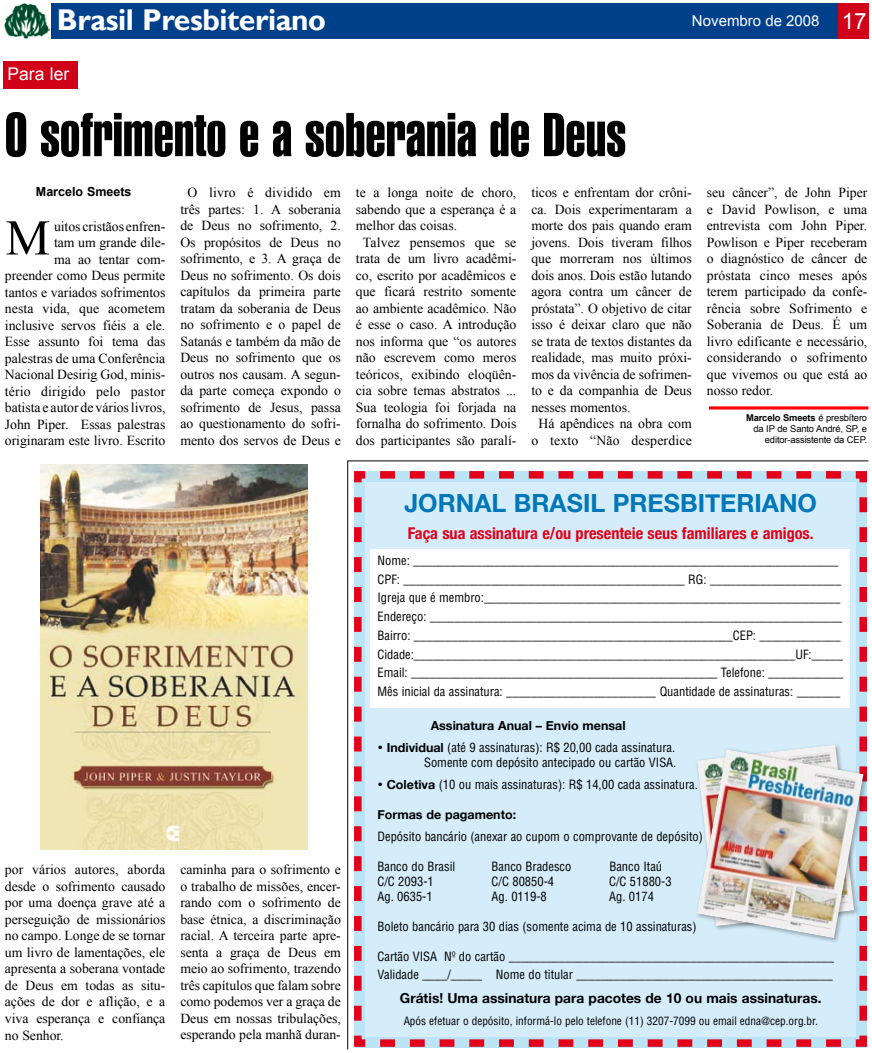
<style>
.page{position:relative;width:872px;height:1053px;background:#fff}
.page>*{position:absolute;margin:0;border:0;box-sizing:border-box;transform-origin:0 0}
.t1{font:60px "Swiss 911 BT Extra Compressed";color:#000}
.t2{font:50px "Times New Roman";color:#000}
.t3{font:700 30px "Gill Sans";letter-spacing:-.015em;color:#fff}
.t4{font:700 25px "Helvetica Neue";color:#0077b9}
.t5{font:17.5px "Arial";color:#fff}
.t6{font:700 condensed 16.25px "Helvetica Neue";color:#e2001a}
.t7{font:15px "Arial";color:#fff}
.t8{font:13.75px/16.5px "Times New Roman";letter-spacing:-.005em;color:#000;text-align:justify}
.t9{font:700 13.75px "Helvetica Neue";color:#000}
.t10{font:13.75px "Times New Roman";letter-spacing:.015em;color:#000}
.t11{font:condensed 12.5px/18.8px "Helvetica";color:#000}
.t12{font:700 12.5px "Helvetica Neue";color:#000}
.t13{font:700 12.5px "Arial";color:#000}
.t14{font:condensed 11.25px "Helvetica";color:#000}
.t15{font:9.38px/11.2px "Arial";letter-spacing:-.015em;color:#000;text-align:right}
.s1{font-size:22.5px}
.s2{font-weight:700}
.s3{font-family:"Helvetica Neue";font-weight:700;font-stretch:normal}
</style>
<div class="page">
<div style="left:4px;top:3px;width:864px;height:36px;background:#003f8a"></div>
<div style="left:838px;top:3px;width:30px;height:36px;background:#d10019"></div>
<div style="left:4px;top:3px;width:46px;height:36px;background:#fff"></div>
<img style="left:4px;top:3px;width:46px;height:35px">
<div style="left:4px;top:61px;width:74px;height:27px;background:#d10019"></div>
<hr style="left:709px;top:406px;width:159px;height:3px;background:#f00">
<img style="left:41px;top:464px;width:266px;height:385px">
<svg style="left:347px;top:460px;width:521px;height:589px"></svg>
<h3 class="t3" style="left:57px;top:2px;width:271px">Brasil Presbiteriano</h3>
<p class="t7" style="left:692px;top:13px;width:176px">Novembro de 2008 <span class="s1">17</span></p>
<p class="t5" style="left:8px;top:64px;width:63px">Para ler</p>
<h1 class="t1" style="left:5px;top:101px;width:622px">O sofrimento e a soberania de Deus</h1>
<p class="t13" style="left:36px;top:184px;width:97px">Marcelo Smeets</p>
<h2 class="t2" style="left:6px;top:209px;width:46px">M</h2>
<p class="t8" style="left:5px;top:217px;width:162px;text-align:right">uitos cristãos enfren-<br>tam um grande dile-<br>ma ao tentar com&shy;preender como Deus permite tantos e variados sofrimentos nesta vida, que acometem inclusive servos fiéis a ele.<br>Esse assunto foi tema das palestras de uma Conferência<br>Nacional Desirig God, minis&shy;tério dirigido pelo pastor batista e autor de vários livros,<br>John Piper. Essas palestras originaram este livro. Escrito</p>
<p class="t8" style="left:180px;top:184px;width:162px;text-align:center">O livro é dividido em três partes: 1. A soberania de Deus no sofrimento, 2.<br>Os propósitos de Deus no sofrimento, e 3. A graça de<br>Deus no sofrimento. Os dois capítulos da primeira parte tratam da soberania de Deus no sofrimento e o papel de<br>Satanás e também da mão de<br>Deus no sofrimento que os outros nos causam. A segun&shy;da parte começa expondo o sofrimento de Jesus, passa ao questionamento do sofri&shy;mento dos servos de Deus e</p>
<p class="t8" style="left:356px;top:184px;width:162px">te a longa noite de choro,</p>
<p class="t8" style="left:356px;top:200px;width:162px">sabendo que a esperança é a</p>
<p class="t8" style="left:356px;top:217px;width:103px">melhor das coisas.</p>
<p class="t8" style="left:363px;top:233px;width:155px">Talvez pensemos que se</p>
<p class="t8" style="left:356px;top:250px;width:162px">trata de um livro acadêmi-</p>
<p class="t8" style="left:356px;top:266px;width:162px">co, escrito por acadêmicos e</p>
<p class="t8" style="left:356px;top:283px;width:162px">que ficará restrito somente</p>
<p class="t8" style="left:356px;top:299px;width:162px">ao ambiente acadêmico. Não</p>
<p class="t8" style="left:356px;top:316px;width:162px">é esse o caso. A introdução</p>
<p class="t8" style="left:356px;top:332px;width:162px">nos informa que “os autores</p>
<p class="t8" style="left:356px;top:349px;width:162px">não escrevem como meros</p>
<p class="t8" style="left:356px;top:365px;width:162px">teóricos, exibindo eloqüên-</p>
<p class="t8" style="left:356px;top:382px;width:162px">cia sobre temas abstratos ...</p>
<p class="t8" style="left:356px;top:398px;width:162px">Sua teologia foi forjada na</p>
<p class="t8" style="left:356px;top:415px;width:162px">fornalha do sofrimento. Dois</p>
<p class="t8" style="left:356px;top:431px;width:162px">dos participantes são paralí-</p>
<p class="t8" style="left:531px;top:184px;width:162px">ticos e enfrentam dor crôni-</p>
<p class="t8" style="left:531px;top:200px;width:162px">ca. Dois experimentaram a</p>
<p class="t8" style="left:531px;top:217px;width:162px">morte dos pais quando eram</p>
<p class="t8" style="left:531px;top:233px;width:162px">jovens. Dois tiveram filhos</p>
<p class="t8" style="left:531px;top:250px;width:162px">que morreram nos últimos</p>
<p class="t8" style="left:531px;top:266px;width:162px">dois anos. Dois estão lutando</p>
<p class="t8" style="left:531px;top:283px;width:162px">agora contra um câncer de</p>
<p class="t8" style="left:531px;top:299px;width:162px">próstata”. O objetivo de citar</p>
<p class="t8" style="left:531px;top:316px;width:162px">isso é deixar claro que não</p>
<p class="t8" style="left:531px;top:332px;width:162px">se trata de textos distantes da</p>
<p class="t8" style="left:531px;top:349px;width:162px">realidade, mas muito próxi-</p>
<p class="t8" style="left:531px;top:365px;width:162px">mos da vivência de sofrimen-</p>
<p class="t8" style="left:531px;top:382px;width:162px">to e da companhia de Deus</p>
<p class="t8" style="left:531px;top:398px;width:101px">nesses momentos.</p>
<p class="t8" style="left:538px;top:415px;width:155px">Há apêndices na obra com</p>
<p class="t10" style="left:531px;top:432px;width:162px">o texto “Não desperdice</p>
<p class="t8" style="left:707px;top:184px;width:162px">seu câncer”, de John Piper e David Powlison, e uma entrevista com John Piper.<br>Powlison e Piper receberam o diagnóstico de câncer de próstata cinco meses após terem participado da confe&shy;rência sobre Sofrimento e Soberania de Deus. É um livro edificante e necessário, considerando o sofrimento que vivemos ou que está ao nosso redor.</p>
<p class="t15" style="left:746px;top:412px;width:123px"><span class="s2">Marcelo Smeets</span> é presbítero da IP de Santo André, SP, e editor-assistente da CEP.</p>
<p class="t8" style="left:5px;top:861px;width:162px">por vários autores, aborda desde o sofrimento causado por uma doença grave até a perseguição de missionários no campo. Longe de se tornar um livro de lamentações, ele apresenta a soberana vontade de Deus em todas as situ&shy;ações de dor e aflição, e a viva esperança e confiança no Senhor.</p>
<p class="t8" style="left:180px;top:860px;width:162px">caminha para o sofrimento e o trabalho de missões, encer&shy;rando com o sofrimento de base étnica, a discriminação racial. A terceira parte apre&shy;senta a graça de Deus em meio ao sofrimento, trazendo três capítulos que falam sobre como podemos ver a graça de Deus em nossas tribulações, esperando pela manhã duran-</p>
<h3 class="t4" style="left:404px;top:488px;width:414px">JORNAL BRASIL PRESBITERIANO</h3>
<p class="t6" style="left:408px;top:523px;width:407px">Faça sua assinatura e/ou presenteie seus familiares e amigos.</p>
<p class="t11" style="left:377px;top:550px;width:467px">Nome: ____________________________________________________________________ CPF: _____________________________________________ RG: _____________________ Igreja que é membro:_________________________________________________________ Endereço: __________________________________________________________________ Bairro: ___________________________________________________CEP: _____________ Cidade:_____________________________________________________________UF:_____ Email: _________________________________________________ Telefone: ____________ Mês inicial da assinatura: ________________________ Quantidade de assinaturas: _______</p>
<p class="t12" style="left:431px;top:717px;width:196px">Assinatura Anual – Envio mensal</p>
<p class="t11" style="left:377px;top:739px;width:300px;line-height:15px;text-align:right">• <span class="s3">Individual</span> (até 9 assinaturas): R$ 20,00 cada assinatura.<br>Somente com depósito antecipado ou cartão VISA.</p>
<p class="t11" style="left:377px;top:774px;width:322px">• <span class="s3">Coletiva</span> (10 ou mais assinaturas): R$ 14,00 cada assinatura.</p>
<p class="t12" style="left:377px;top:806px;width:140px">Formas de pagamento:</p>
<p class="t11" style="left:377px;top:827px;width:327px">Depósito bancário (anexar ao cupom o comprovante de depósito)</p>
<p class="t11" style="left:377px;top:857px;width:79px">Banco do Brasil</p>
<p class="t11" style="left:491px;top:857px;width:81px">Banco Bradesco</p>
<p class="t11" style="left:609px;top:857px;width:54px">Banco Itaú</p>
<p class="t11" style="left:377px;top:872px;width:58px">C/C 2093-1</p>
<p class="t11" style="left:491px;top:872px;width:64px">C/C 80850-4</p>
<p class="t11" style="left:609px;top:872px;width:64px">C/C 51880-3</p>
<p class="t11" style="left:377px;top:887px;width:57px">Ag. 0635-1</p>
<p class="t11" style="left:491px;top:887px;width:57px">Ag. 0119-8</p>
<p class="t11" style="left:609px;top:887px;width:46px">Ag. 0174</p>
<p class="t11" style="left:377px;top:917px;width:321px">Boleto bancário para 30 dias (somente acima de 10 assinaturas)</p>
<p class="t11" style="left:377px;top:946px;width:458px">Cartão VISA Nº do cartão ____________________________________________________<br>Validade ____/_____ Nome do titular _________________________________________</p>
<p class="t9" style="left:400px;top:989px;width:423px">Grátis! Uma assinatura para pacotes de 10 ou mais assinaturas.</p>
<p class="t14" style="left:404px;top:1014px;width:415px">Após efetuar o depósito, informá-lo pelo telefone (11) 3207-7099 ou email edna@cep.org.br.</p>
</div>
